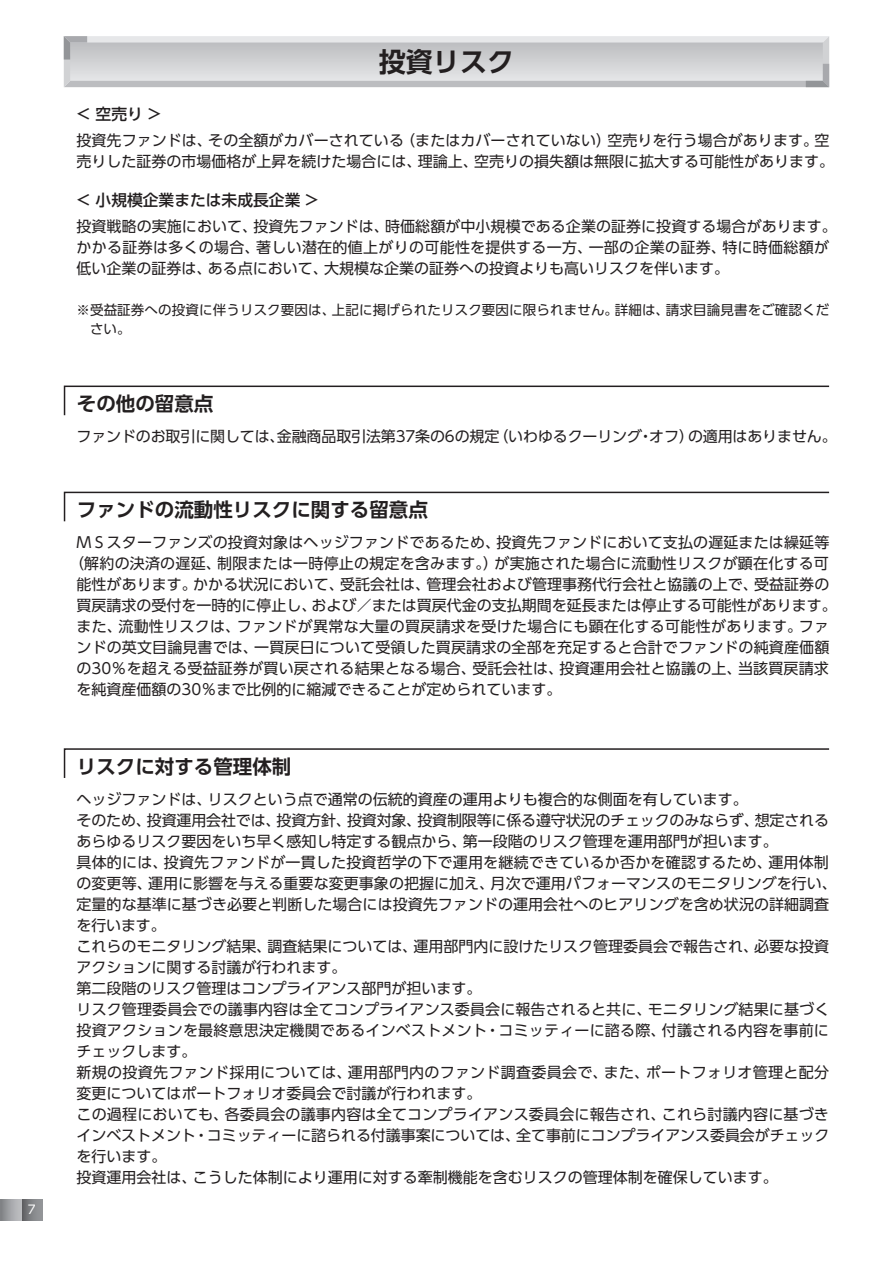
<style>
.page{position:relative;width:893px;height:1263px;background:#fff}
.page>*{position:absolute;margin:0;border:0;box-sizing:border-box;transform-origin:0 0}
.t1{font:700 27px "UD Shin Go Pr 6 N De";color:#231f20}
.t2{font:700 19.5px "UD Shin Go Pr 6 N De";color:#231f20}
.t3{font:500 15.75px "UD Shin Go Pr 6 N";color:#231f20}
.t4{font:15px/21px "UD Shin Go Pr 6 N";letter-spacing:.005em;color:#231f20}
.t5{font:13.5px/19.5px "UD Shin Go Pr 6 N";letter-spacing:.01em;color:#231f20}
.t6{font:12px "UD Shin Go Pr 6 N";color:#fff}
</style>
<div class="page">
<svg style="left:64px;top:36px;width:765px;height:51px"></svg>
<div style="left:21px;top:1199px;width:22px;height:21px;background:linear-gradient(to right,#626366,#999b9e)"></div>
<svg style="left:0;top:1199px;width:21px;height:21px"></svg>
<svg style="left:63px;top:385px;width:767px;height:31px"></svg>
<svg style="left:63px;top:491px;width:767px;height:31px"></svg>
<svg style="left:63px;top:748px;width:767px;height:30px"></svg>
<p class="t6" style="left:28px;top:1200px;width:9px">7</p>
<h1 class="t1" style="left:379px;top:40px;width:137px">投資リスク</h1>
<p class="t3" style="left:77px;top:101px;width:86px">&lt; 空売り &gt;</p>
<p class="t4" style="left:77px;top:130px;width:759px">投資先ファンドは、その全額がカバーされている（またはカバーされていない）空売りを行う場合があります。空売りした証券の市場価格が上昇を続けた場合には、理論上、空売りの損失額は無限に拡大する可能性があります。</p>
<p class="t3" style="left:77px;top:187px;width:243px">&lt; 小規模企業または未成長企業 &gt;</p>
<p class="t4" style="left:77px;top:215px;width:762px">投資戦略の実施において、投資先ファンドは、時価総額が中小規模である企業の証券に投資する場合があります。かかる証券は多くの場合、著しい潜在的値上がりの可能性を提供する一方、一部の企業の証券、特に時価総額が低い企業の証券は、ある点において、大規模な企業の証券への投資よりも高いリスクを伴います。</p>
<p class="t5" style="left:90px;top:300px;width:741px;text-indent:-14px">※受益証券への投資に伴うリスク要因は、上記に掲げられたリスク要因に限られません。詳細は、請求目論見書をご確認ください。</p>
<h2 class="t2" style="left:77px;top:388px;width:138px">その他の留意点</h2>
<p class="t4" style="left:77px;top:425px;width:762px">ファンドのお取引に関しては、金融商品取引法第37条の6の規定（いわゆるクーリング・オフ）の適用はありません。</p>
<h2 class="t2" style="left:77px;top:494px;width:353px">ファンドの流動性リスクに関する留意点</h2>
<p class="t4" style="left:77px;top:531px;width:754px">ＭＳスターファンズの投資対象はヘッジファンドであるため、投資先ファンドにおいて支払の遅延または繰延等</p>
<p class="t4" style="left:69px;top:552px;width:761px">（解約の決済の遅延、制限または一時停止の規定を含みます。）が実施された場合に流動性リスクが顕在化する可</p>
<p class="t4" style="left:77px;top:573px;width:754px">能性があります。かかる状況において、受託会社は、管理会社および管理事務代行会社と協議の上で、受益証券の</p>
<p class="t4" style="left:77px;top:594px;width:762px">買戻請求の受付を一時的に停止し、および／または買戻代金の支払期間を延長または停止する可能性があります。</p>
<p class="t4" style="left:77px;top:615px;width:754px">また、流動性リスクは、ファンドが異常な大量の買戻請求を受けた場合にも顕在化する可能性があります。ファ</p>
<p class="t4" style="left:77px;top:636px;width:754px">ンドの英文目論見書では、一買戻日について受領した買戻請求の全部を充足すると合計でファンドの純資産価額</p>
<p class="t4" style="left:77px;top:657px;width:754px">の30％を超える受益証券が買い戻される結果となる場合、受託会社は、投資運用会社と協議の上、当該買戻請求</p>
<p class="t4" style="left:77px;top:678px;width:486px">を純資産価額の30％まで比例的に縮減できることが定められています。</p>
<h2 class="t2" style="left:77px;top:750px;width:216px">リスクに対する管理体制</h2>
<p class="t4" style="left:77px;top:788px;width:762px">ヘッジファンドは、リスクという点で通常の伝統的資産の運用よりも複合的な側面を有しています。<br>そのため、投資運用会社では、投資方針、投資対象、投資制限等に係る遵守状況のチェックのみならず、想定されるあらゆるリスク要因をいち早く感知し特定する観点から、第一段階のリスク管理を運用部門が担います。<br>具体的には、投資先ファンドが一貫した投資哲学の下で運用を継続できているか否かを確認するため、運用体制の変更等、運用に影響を与える重要な変更事象の把握に加え、月次で運用パフォーマンスのモニタリングを行い、定量的な基準に基づき必要と判断した場合には投資先ファンドの運用会社へのヒアリングを含め状況の詳細調査を行います。<br>これらのモニタリング結果、調査結果については、運用部門内に設けたリスク管理委員会で報告され、必要な投資アクションに関する討議が行われます。<br>第二段階のリスク管理はコンプライアンス部門が担います。<br>リスク管理委員会での議事内容は全てコンプライアンス委員会に報告されると共に、モニタリング結果に基づく投資アクションを最終意思決定機関であるインベストメント・コミッティーに諮る際、付議される内容を事前にチェックします。<br>新規の投資先ファンド採用については、運用部門内のファンド調査委員会で、また、ポートフォリオ管理と配分変更についてはポートフォリオ委員会で討議が行われます。<br>この過程においても、各委員会の議事内容は全てコンプライアンス委員会に報告され、これら討議内容に基づきインベストメント・コミッティーに諮られる付議事案については、全て事前にコンプライアンス委員会がチェックを行います。<br>投資運用会社は、こうした体制により運用に対する牽制機能を含むリスクの管理体制を確保しています。</p>
</div>
